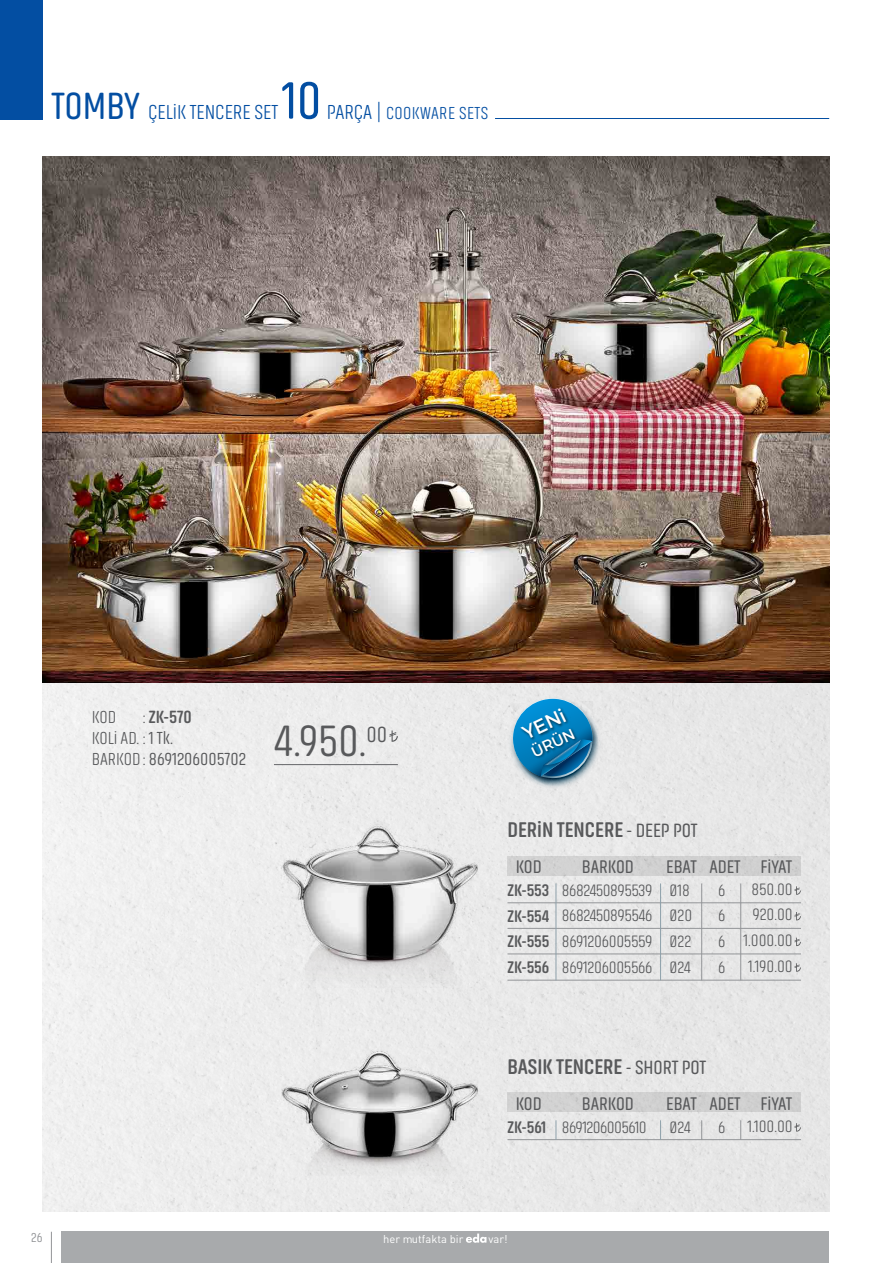
<style>
.page{position:relative;width:893px;height:1263px;background:#fff}
.page>*{position:absolute;margin:0;border:0;box-sizing:border-box;transform-origin:0 0}
.t1{font:54px "Akhand Soft";color:#034ea2}
.t2{font:300 45.3px "Akhand Soft";color:#58595b}
.t3{font:700 21.6px "Akhand Soft";color:#58595b}
.t4{font:300 21px "Akhand Soft";color:#034ea2}
.t5{font:19.5px "Montserrat";color:#fff}
.t6{font:18.75px "Akhand Soft";color:#58595b}
.t7{font:300 18px/21px "Akhand Soft";color:#58595b}
.t8{font:300 18px "Akhand Soft";letter-spacing:.025em;color:#034ea2}
.t9{font:300 18px "Akhand Soft";color:#58595b}
.t10{font:300 17.1px/25.7px "Akhand Soft";letter-spacing:-.015em;color:#58595b;text-align:justify}
.t11{font:700 17.1px/25.7px "Akhand Soft";color:#58595b;text-align:justify}
.t12{font:15.15px "Montserrat";color:#fff}
.t13{font:300 13.5px "Akhand Soft";color:#939598}
.t14{font:11.25px "DIN Tr";color:#fff}
.s1{font-weight:400;font-size:39px}
.s2{font-size:21px}
.s3{font-style:inherit}
.s4{font-weight:700}
.s5{font-weight:400;font-size:19.8px}
</style>
<div class="page">
<div style="left:62px;top:1232px;width:767px;height:31px;background:#a8aaac"></div>
<svg style="left:466px;top:1233px;width:20px;height:10px"></svg>
<hr style="left:51px;top:1232px;width:1px;height:31px;background:#939598">
<img style="left:43px;top:683px;width:786px;height:529px">
<div style="left:0;top:0;width:43px;height:119px;background:#034ea2"></div>
<img style="left:42px;top:157px;width:787px;height:526px">
<svg style="left:389px;top:730px;width:9px;height:12px"></svg>
<hr style="left:274px;top:764px;width:124px;height:1px;background:#6d6e71">
<img style="left:281px;top:821px;width:203px;height:184px">
<img style="left:281px;top:1047px;width:203px;height:150px">
<div style="left:507px;top:856px;width:294px;height:19px;background:#d1d1d1"></div>
<svg style="left:794px;top:886px;width:7px;height:9px"></svg>
<svg style="left:794px;top:912px;width:7px;height:8px"></svg>
<svg style="left:794px;top:938px;width:7px;height:8px"></svg>
<svg style="left:794px;top:963px;width:7px;height:9px"></svg>
<hr style="left:507px;top:902px;width:294px;height:1px;background:#939598">
<hr style="left:507px;top:928px;width:294px;height:1px;background:#939598">
<hr style="left:507px;top:954px;width:294px;height:1px;background:#939598">
<hr style="left:507px;top:980px;width:294px;height:1px;background:#939598">
<hr style="left:660px;top:883px;width:1px;height:97px;background:#8da0aa">
<hr style="left:556px;top:883px;width:1px;height:97px;background:#8da0aa">
<hr style="left:740px;top:883px;width:1px;height:97px;background:#939598">
<hr style="left:701px;top:883px;width:1px;height:97px;background:#939598">
<div style="left:507px;top:1093px;width:294px;height:19px;background:#d0d0d0"></div>
<svg style="left:794px;top:1123px;width:7px;height:8px"></svg>
<hr style="left:507px;top:1139px;width:294px;height:1px;background:#939598">
<svg style="left:660px;top:1120px;width:1px;height:20px"></svg>
<svg style="left:556px;top:1120px;width:1px;height:20px"></svg>
<svg style="left:740px;top:1120px;width:1px;height:19px"></svg>
<svg style="left:701px;top:1120px;width:1px;height:19px"></svg>
<hr style="left:495px;top:118px;width:334px;height:1px;background:#034ea2">
<svg style="left:505px;top:694px;width:98px;height:97px;background:#abc3d0"></svg>
<img style="left:517px;top:703px;width:59px;height:48px">
<img style="left:526px;top:722px;width:58px;height:45px">
<p class="t4" style="left:52px;top:101px;width:228px"><span class="s1">TOMBY</span> ÇELiK TENCERE SET</p>
<h1 class="t1" style="left:282px;top:73px;width:41px">10</h1>
<p class="t8" style="left:327px;top:103px;width:163px"><span class="s2">PARÇA |</span> COOKWARE SETS</p>
<p class="t7" style="left:92px;top:707px;width:156px;text-indent:51px"><span class="s3">:</span> <span class="s4">ZK-570<br></span><span class="s3">KOLi AD. :</span> 1 Tk.<br><span class="s3">BARKOD :</span> 8691206005702</p>
<p class="t9" style="left:92px;top:708px;width:26px">KOD</p>
<h2 class="t2" style="left:274px;top:717px;width:115px">4.950.<sup>00</sup></h2>
<p class="t5" style="left:517px;top:720px;width:48px;rotate:-26deg">YENi</p>
<p class="t12" style="left:527px;top:742px;width:48px;rotate:-26deg">ÜRÜN</p>
<p class="t3" style="left:507px;top:818px;width:192px">DERiN TENCERE <span class="s5">- DEEP POT</span></p>
<p class="t6" style="left:516px;top:857px;width:27px">KOD</p>
<p class="t6" style="left:582px;top:857px;width:53px">BARKOD</p>
<p class="t6" style="left:666px;top:857px;width:128px">EBAT ADET FiYAT</p>
<p class="t11" style="left:507px;top:877px;width:44px">ZK-553<br>ZK-554<br>ZK-555<br>ZK-556</p>
<p class="t10" style="left:670px;top:877px;width:24px;text-align:left">Ø18<br>Ø20<br>Ø22<br>Ø24</p>
<p class="t10" style="left:718px;top:877px;width:9px">6<br>6<br>6<br>6</p>
<p class="t10" style="left:562px;top:877px;width:92px">8682450895539<br>8682450895546<br>8691206005559<br>8691206005566</p>
<p class="t10" style="left:744px;top:876px;width:51px;text-align:center">850.00<br>920.00<br>1.000.00<br>1.190.00</p>
<p class="t3" style="left:507px;top:1055px;width:200px">BASIK TENCERE <span class="s5">- SHORT POT</span></p>
<p class="t6" style="left:516px;top:1093px;width:27px">KOD</p>
<p class="t6" style="left:582px;top:1093px;width:53px">BARKOD</p>
<p class="t6" style="left:666px;top:1093px;width:128px">EBAT ADET FiYAT</p>
<p class="t10" style="left:507px;top:1114px;width:141px"><span class="s4">ZK-561</span> 8691206005610</p>
<p class="t10" style="left:670px;top:1114px;width:23px">Ø24</p>
<p class="t10" style="left:718px;top:1114px;width:9px">6</p>
<p class="t10" style="left:748px;top:1113px;width:47px">1.100.00</p>
<p class="t13" style="left:31px;top:1230px;width:13px">26</p>
<p class="t14" style="left:383px;top:1232px;width:82px">her mutfakta bir</p>
<p class="t14" style="left:489px;top:1232px;width:21px">var!</p>
</div>
